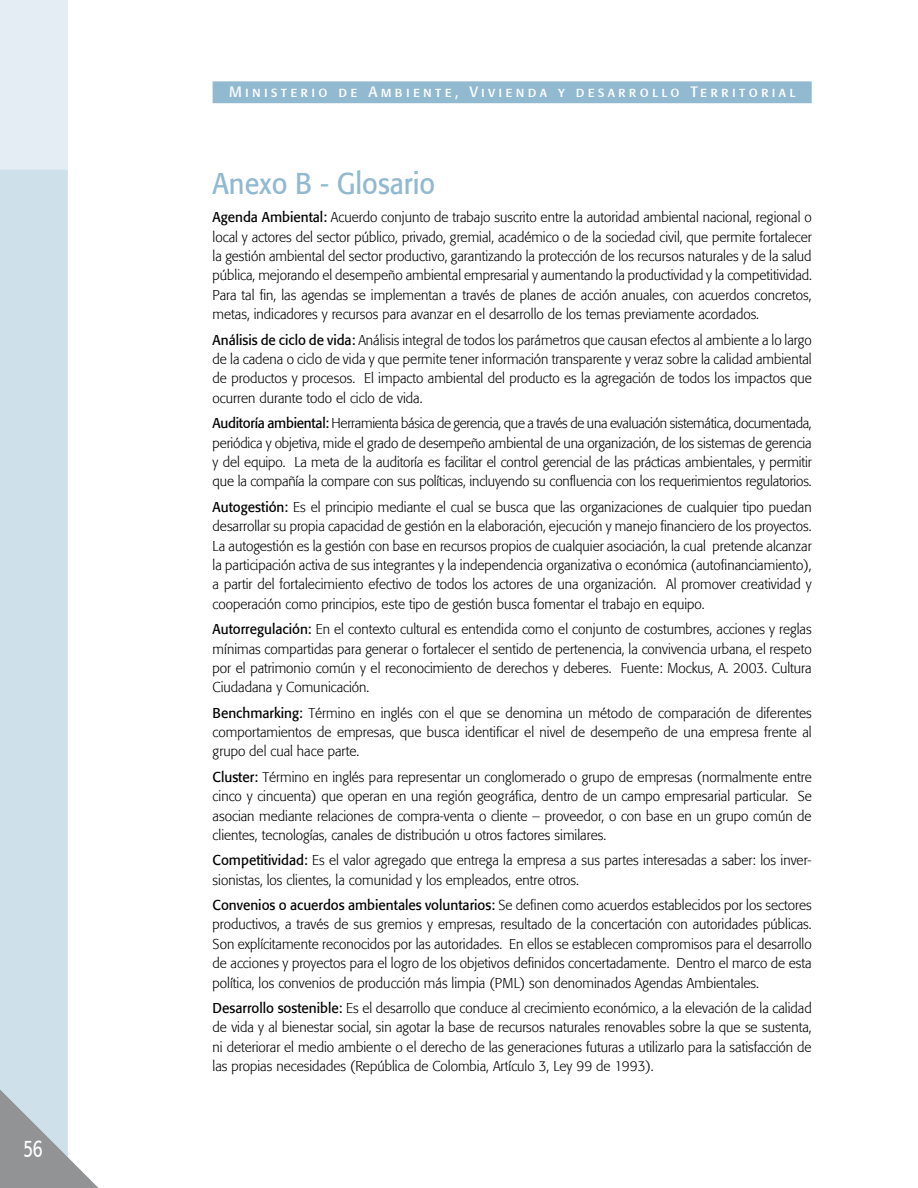
<style>
.page{position:relative;width:918px;height:1188px;background:#fff}
.page>*{position:absolute;margin:0;border:0;box-sizing:border-box;transform-origin:0 0}
.t1{font:30px "Formata";color:#91b9d0;scale:.9 1}
.t2{font:24px "Formata";color:#fff;scale:.7 1}
.t3{font:15px "Formata Regular SC";letter-spacing:.22em;color:#fff}
.t4{font:300 14.25px/19.5px "Formata";color:#000;text-align:justify;scale:.95 1}
.s1{font-weight:400}
</style>
<div class="page">
<div style="left:213px;top:81px;width:599px;height:22px;background:#91b9d0;border:2px solid #91b9d0"></div>
<div style="left:0;top:0;width:68px;height:170px;background:#e3edf3"></div>
<div style="left:0;top:170px;width:68px;height:896px;background:#cee0ea"></div>
<svg style="left:0;top:1066px;width:99px;height:122px"></svg>
<h2 class="t2" style="left:23px;top:1134px;width:29px">56</h2>
<p class="t3" style="left:229px;top:83px;width:568px">Ministerio de Ambiente, Vivienda y desarrollo Territorial</p>
<h1 class="t1" style="left:213px;top:165px;width:249px">Anexo B - Glosario</h1>
<p class="t4" style="left:213px;top:207px;width:633px"><span class="s1">Agenda Ambiental:</span> Acuerdo conjunto de trabajo suscrito entre la autoridad ambiental nacional, regional o local y actores del sector público, privado, gremial, académico o de la sociedad civil, que permite fortalecer la gestión ambiental del sector productivo, garantizando la protección de los recursos naturales y de la salud pública, mejorando el desempeño ambiental empresarial y aumentando la productividad y la competitividad.<br>Para tal fin, las agendas se implementan a través de planes de acción anuales, con acuerdos concretos, metas, indicadores y recursos para avanzar en el desarrollo de los temas previamente acordados.</p>
<p class="t4" style="left:213px;top:330px;width:632px"><span class="s1">Análisis de ciclo de vida:</span> Análisis integral de todos los parámetros que causan efectos al ambiente a lo largo de la cadena o ciclo de vida y que permite tener información transparente y veraz sobre la calidad ambiental de productos y procesos. El impacto ambiental del producto es la agregación de todos los impactos que ocurren durante todo el ciclo de vida.</p>
<p class="t4" style="left:213px;top:413px;width:632px"><span class="s1">Auditoría ambiental:</span> Herramienta básica de gerencia, que a través de una evaluación sistemática, documentada, periódica y objetiva, mide el grado de desempeño ambiental de una organización, de los sistemas de gerencia y del equipo. La meta de la auditoría es facilitar el control gerencial de las prácticas ambientales, y permitir que la compañía la compare con sus políticas, incluyendo su confluencia con los requerimientos regulatorios.</p>
<p class="t4" style="left:213px;top:497px;width:632px"><span class="s1">Autogestión:</span> Es el principio mediante el cual se busca que las organizaciones de cualquier tipo puedan desarrollar su propia capacidad de gestión en la elaboración, ejecución y manejo financiero de los proyectos.<br>La autogestión es la gestión con base en recursos propios de cualquier asociación, la cual pretende alcanzar la participación activa de sus integrantes y la independencia organizativa o económica (autofinanciamiento), a partir del fortalecimiento efectivo de todos los actores de una organización. Al promover creatividad y cooperación como principios, este tipo de gestión busca fomentar el trabajo en equipo.</p>
<p class="t4" style="left:213px;top:619px;width:632px"><span class="s1">Autorregulación:</span> En el contexto cultural es entendida como el conjunto de costumbres, acciones y reglas mínimas compartidas para generar o fortalecer el sentido de pertenencia, la convivencia urbana, el respeto por el patrimonio común y el reconocimiento de derechos y deberes. Fuente: Mockus, A. 2003. Cultura Ciudadana y Comunicación.</p>
<p class="t4" style="left:213px;top:703px;width:632px"><span class="s1">Benchmarking:</span> Término en inglés con el que se denomina un método de comparación de diferentes comportamientos de empresas, que busca identificar el nivel de desempeño de una empresa frente al grupo del cual hace parte.</p>
<p class="t4" style="left:213px;top:767px;width:632px"><span class="s1">Cluster:</span> Término en inglés para representar un conglomerado o grupo de empresas (normalmente entre cinco y cincuenta) que operan en una región geográfica, dentro de un campo empresarial particular. Se asocian mediante relaciones de compra-venta o cliente – proveedor, o con base en un grupo común de clientes, tecnologías, canales de distribución u otros factores similares.</p>
<p class="t4" style="left:213px;top:850px;width:632px"><span class="s1">Competitividad:</span> Es el valor agregado que entrega la empresa a sus partes interesadas a saber: los inver&shy;sionistas, los clientes, la comunidad y los empleados, entre otros.</p>
<p class="t4" style="left:213px;top:895px;width:632px"><span class="s1">Convenios o acuerdos ambientales voluntarios:</span> Se definen como acuerdos establecidos por los sectores productivos, a través de sus gremios y empresas, resultado de la concertación con autoridades públicas.<br>Son explícitamente reconocidos por las autoridades. En ellos se establecen compromisos para el desarrollo de acciones y proyectos para el logro de los objetivos definidos concertadamente. Dentro el marco de esta política, los convenios de producción más limpia (PML) son denominados Agendas Ambientales.</p>
<p class="t4" style="left:213px;top:998px;width:632px"><span class="s1">Desarrollo sostenible:</span> Es el desarrollo que conduce al crecimiento económico, a la elevación de la calidad de vida y al bienestar social, sin agotar la base de recursos naturales renovables sobre la que se sustenta, ni deteriorar el medio ambiente o el derecho de las generaciones futuras a utilizarlo para la satisfacción de las propias necesidades (República de Colombia, Artículo 3, Ley 99 de 1993).</p>
</div>
